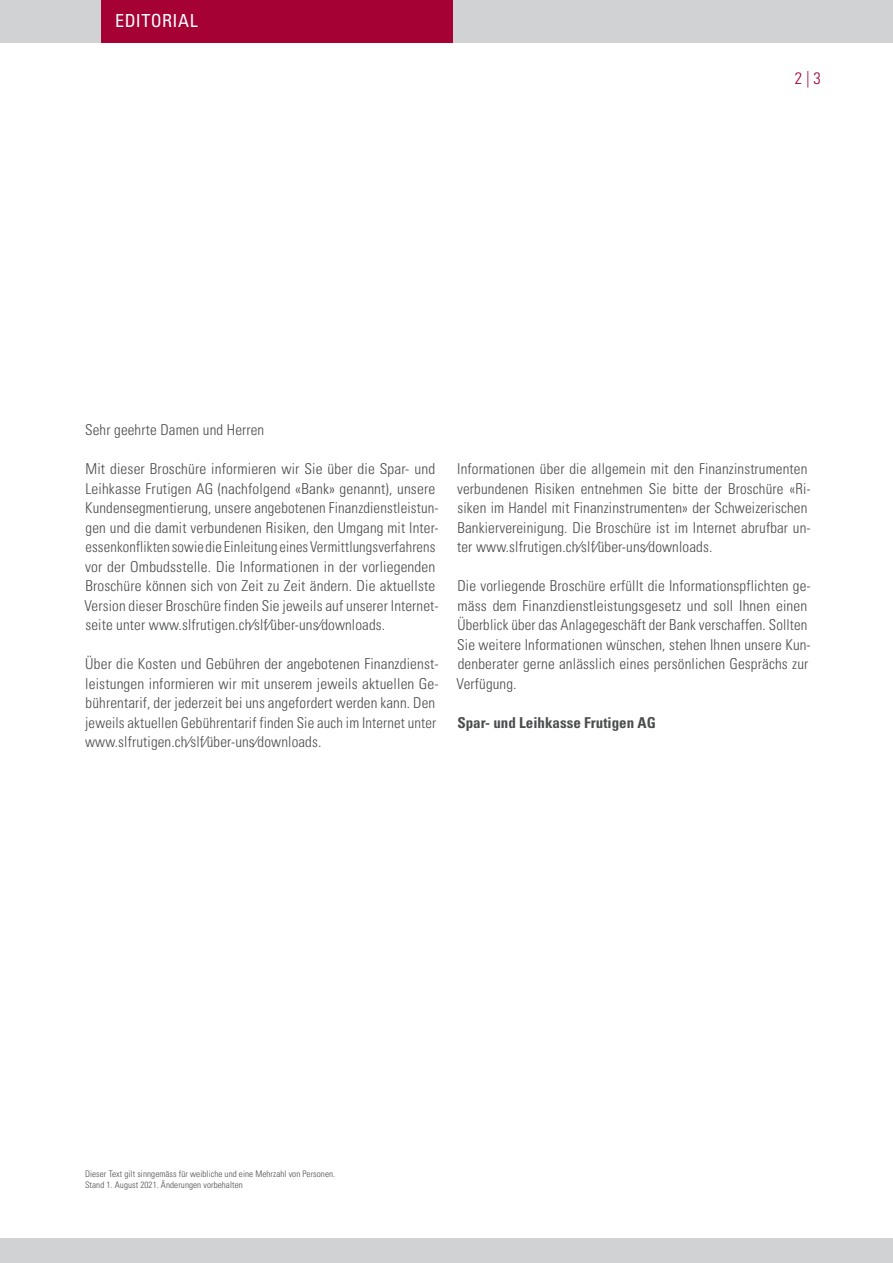
<style>
.page{position:relative;width:893px;height:1263px;background:#fff}
.page>*{position:absolute;margin:0;border:0;box-sizing:border-box;transform-origin:0 0}
.t1{font:condensed 18px "Univers LT Pro";letter-spacing:.03em;color:#fff}
.t2{font:300 condensed 16.5px "Univers LT Pro";color:#a50134}
.SLF_LAUFTEXT_opt{font:300 condensed 15px/19.5px "Univers LT Pro";letter-spacing:.01em;color:#4b4c4d}
.t3{font:700 condensed 15px "Univers LT Pro";color:#4b4c4d}
.sfl_legenden{font:300 condensed 9px "Univers LT Pro";letter-spacing:.01em;color:#4b4c4d}
</style>
<div class="page">
<div style="left:0;top:0;width:893px;height:43px;background:#d1d2d4"></div>
<div style="left:0;top:1238px;width:893px;height:25px;background:#d1d2d4"></div>
<div style="left:101px;top:0;width:351px;height:43px;background:#a50134"></div>
<p class="t1" style="left:115px;top:9px;width:84px">EDITORIAL</p>
<p class="t2" style="left:795px;top:67px;width:27px">2| 3</p>
<p class="SLF_LAUFTEXT_opt" style="left:85px;top:419px;width:181px">Sehr geehrte Damen und Herren</p>
<p class="SLF_LAUFTEXT_opt" style="left:85px;top:458px;width:356px">Mit dieser Broschüre informieren wir Sie über die Spar- und Leihkasse Frutigen AG (nachfolgend «Bank» genannt), unsere Kundensegmentierung, unsere angebotenen Finanzdienstleistun&shy;gen und die damit verbundenen Risiken, den Umgang mit Inter&shy;essenkonflikten sowie die Einleitung eines Vermittlungsverfahrens vor der Ombudsstelle. Die Informationen in der vorliegenden Broschüre können sich von Zeit zu Zeit ändern. Die aktuellste Version dieser Broschüre finden Sie jeweils auf unserer Internet&shy;seite unter www.slfrutigen.ch/slf/über-uns/downloads.</p>
<p class="SLF_LAUFTEXT_opt" style="left:85px;top:653px;width:355px">Über die Kosten und Gebühren der angebotenen Finanzdienst&shy;leistungen informieren wir mit unserem jeweils aktuellen Ge&shy;bührentarif, der jederzeit bei uns angefordert werden kann. Den jeweils aktuellen Gebührentarif finden Sie auch im Internet unter www.slfrutigen.ch/slf/über-uns/downloads.</p>
<p class="SLF_LAUFTEXT_opt" style="left:457px;top:458px;width:355px">Informationen über die allgemein mit den Finanzinstrumenten verbundenen Risiken entnehmen Sie bitte der Broschüre «Ri&shy;siken im Handel mit Finanzinstrumenten» der Schweizerischen Bankiervereinigung. Die Broschüre ist im Internet abrufbar un&shy;ter www.slfrutigen.ch/slf/über-uns/downloads.</p>
<p class="SLF_LAUFTEXT_opt" style="left:457px;top:575px;width:356px">Die vorliegende Broschüre erfüllt die Informationspflichten ge&shy;mäss dem Finanzdienstleistungsgesetz und soll Ihnen einen Überblick über das Anlagegeschäft der Bank verschaffen. Sollten Sie weitere Informationen wünschen, stehen Ihnen unsere Kun&shy;denberater gerne anlässlich eines persönlichen Gesprächs zur Verfügung.</p>
<p class="t3" style="left:457px;top:713px;width:200px">Spar- und Leihkasse Frutigen AG</p>
<p class="sfl_legenden" style="left:85px;top:1168px;width:252px">Dieser Text gilt sinngemäss für weibliche und eine Mehrzahl von Personen.</p>
<p class="sfl_legenden" style="left:85px;top:1179px;width:159px">Stand 1. August 2021. Änderungen vorbehalten</p>
</div>
